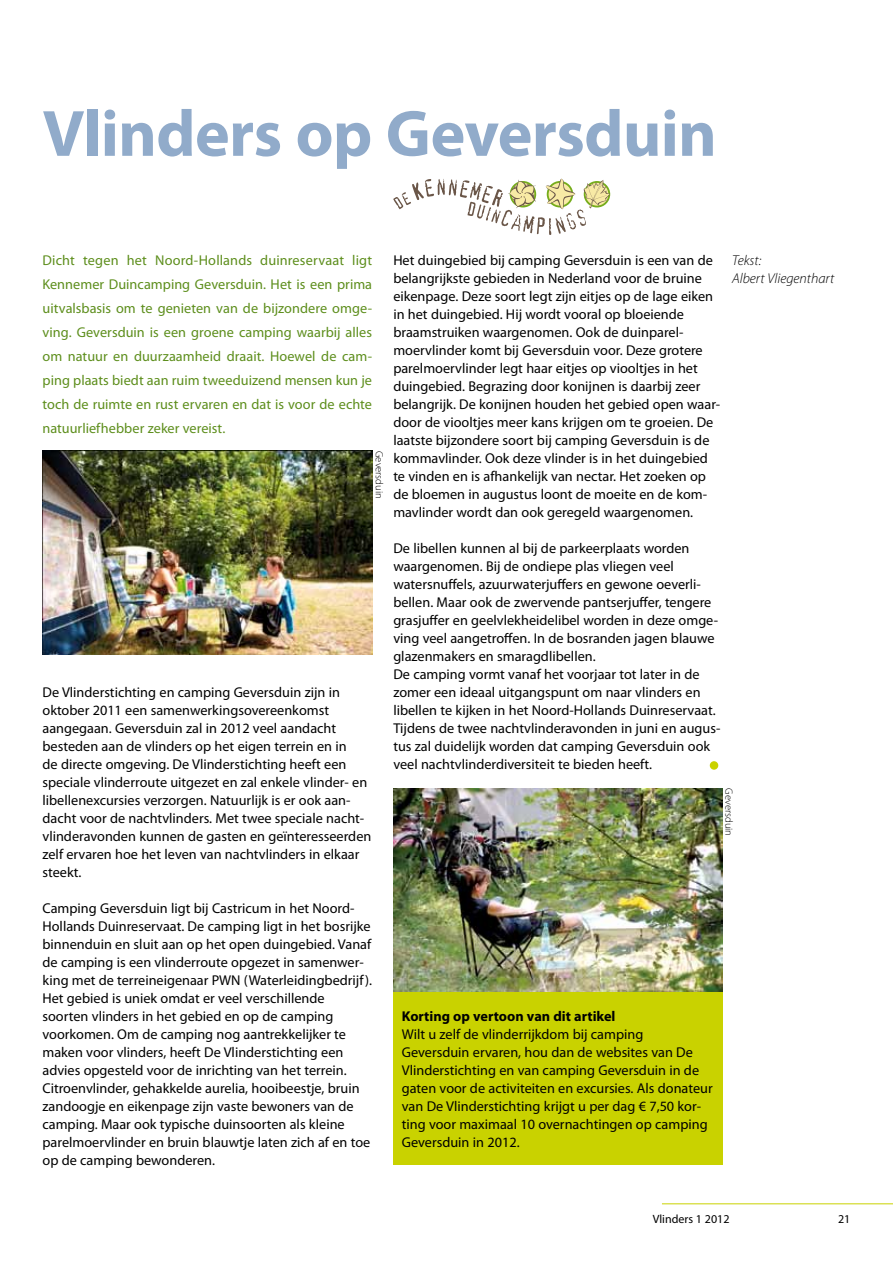
<style>
.page{position:relative;width:893px;height:1263px;background:#fff}
.page>*{position:absolute;margin:0;border:0;box-sizing:border-box;transform-origin:0 0}
.t1{font:700 66px "Myriad Pro";letter-spacing:-.01em;color:#91abca}
.t2{font:14.25px/18px "Myriad Pro";color:#000}
.t3{font:14.25px/24px "Myriad Pro";color:#5d8e1c;text-align:justify}
.t4{font:700 14.25px "Myriad Pro";color:#000}
.t5{font:italic 300 14.25px/18px "Myriad Pro";color:#000}
.t6{font:12px "Myriad Pro";color:#000}
.t7{font:300 10.5px "Myriad Pro";color:#000}
</style>
<div class="page">
<hr style="left:662px;top:1203px;width:231px;height:1px;background:#c9d200">
<div style="left:393px;top:992px;width:330px;height:173px;background:#c9d200"></div>
<svg style="left:393px;top:179px;width:217px;height:56px"></svg>
<img style="left:43px;top:451px;width:329px;height:203px">
<img style="left:393px;top:788px;width:330px;height:204px">
<div style="left:710px;top:761px;width:8px;height:9px;background:#c9d200;border-radius:50%"></div>
<h1 class="t1" style="left:43px;top:91px;width:676px">Vlinders op Geversduin</h1>
<p class="t3" style="left:43px;top:248px;width:331px">Dicht tegen het Noord-Hollands duinreservaat ligt Kennemer Duincamping Geversduin. Het is een prima uitvalsbasis om te genieten van de bijzondere omge&shy;ving. Geversduin is een groene camping waarbij alles om natuur en duurzaamheid draait. Hoewel de cam&shy;ping plaats biedt aan ruim tweeduizend mensen kun je toch de ruimte en rust ervaren en dat is voor de echte natuurliefhebber zeker vereist.</p>
<p class="t7" style="left:385px;top:451px;width:49px;rotate:90deg">Geversduin</p>
<p class="t2" style="left:43px;top:683px;width:330px">De Vlinderstichting en camping Geversduin zijn in oktober 2011 een samenwerkingsovereenkomst aangegaan. Geversduin zal in 2012 veel aandacht besteden aan de vlinders op het eigen terrein en in<br>de directe omgeving. De Vlinderstichting heeft een speciale vlinderroute uitgezet en zal enkele vlinder- en libellenexcursies verzorgen. Natuurlijk is er ook aan&shy;dacht voor de nachtvlinders. Met twee speciale nacht&shy;vlinderavonden kunnen de gasten en geïnteresseerden zelf ervaren hoe het leven van nachtvlinders in elkaar steekt.</p>
<p class="t2" style="left:43px;top:899px;width:331px">Camping Geversduin ligt bij Castricum in het Noord-Hollands Duinreservaat. De camping ligt in het bosrijke binnenduin en sluit aan op het open duingebied. Vanaf de camping is een vlinderroute opgezet in samenwer&shy;king met de terreineigenaar PWN (Waterleidingbedrijf).<br>Het gebied is uniek omdat er veel verschillende soorten vlinders in het gebied en op de camping voorkomen. Om de camping nog aantrekkelijker te maken voor vlinders, heeft De Vlinderstichting een advies opgesteld voor de inrichting van het terrein.<br>Citroenvlinder, gehakkelde aurelia, hooibeestje, bruin zandoogje en eikenpage zijn vaste bewoners van de camping. Maar ook typische duinsoorten als kleine parelmoervlinder en bruin blauwtje laten zich af en toe op de camping bewonderen.</p>
<p class="t2" style="left:393px;top:251px;width:328px">Het duingebied bij camping Geversduin is een van de belangrijkste gebieden in Nederland voor de bruine eikenpage. Deze soort legt zijn eitjes op de lage eiken in het duingebied. Hij wordt vooral op bloeiende braamstruiken waargenomen. Ook de duinparel&shy;moervlinder komt bij Geversduin voor. Deze grotere parelmoervlinder legt haar eitjes op viooltjes in het duingebied. Begrazing door konijnen is daarbij zeer belangrijk. De konijnen houden het gebied open waar&shy;door de viooltjes meer kans krijgen om te groeien. De laatste bijzondere soort bij camping Geversduin is de kommavlinder. Ook deze vlinder is in het duingebied te vinden en is afhankelijk van nectar. Het zoeken op de bloemen in augustus loont de moeite en de kom&shy;mavlinder wordt dan ook geregeld waargenomen.</p>
<p class="t2" style="left:393px;top:539px;width:329px">De libellen kunnen al bij de parkeerplaats worden waargenomen. Bij de ondiepe plas vliegen veel watersnuffels, azuurwaterjuffers en gewone oeverli&shy;bellen. Maar ook de zwervende pantserjuffer, tengere grasjuffer en geelvlekheidelibel worden in deze omge&shy;ving veel aangetroffen. In de bosranden jagen blauwe glazenmakers en smaragdlibellen.<br>De camping vormt vanaf het voorjaar tot later in de zomer een ideaal uitgangspunt om naar vlinders en libellen te kijken in het Noord-Hollands Duinreservaat.<br>Tijdens de twee nachtvlinderavonden in juni en augus&shy;tus zal duidelijk worden dat camping Geversduin ook veel nachtvlinderdiversiteit te bieden heeft.</p>
<p class="t5" style="left:732px;top:252px;width:104px">Tekst:<br>Albert Vliegenthart</p>
<p class="t7" style="left:735px;top:788px;width:49px;rotate:90deg">Geversduin</p>
<p class="t4" style="left:402px;top:1007px;width:215px">Korting op vertoon van dit artikel</p>
<p class="t2" style="left:402px;top:1025px;width:312px">Wilt u zelf de vlinderrijkdom bij camping Geversduin ervaren, hou dan de websites van De Vlinderstichting en van camping Geversduin in de gaten voor de activiteiten en excursies. Als donateur van De Vlinderstichting krijgt u per dag € 7,50 kor&shy;ting voor maximaal 10 overnachtingen op camping Geversduin in 2012.</p>
<p class="t6" style="left:653px;top:1211px;width:78px">Vlinders 1 2012</p>
<p class="t6" style="left:838px;top:1211px;width:14px">21</p>
</div>
